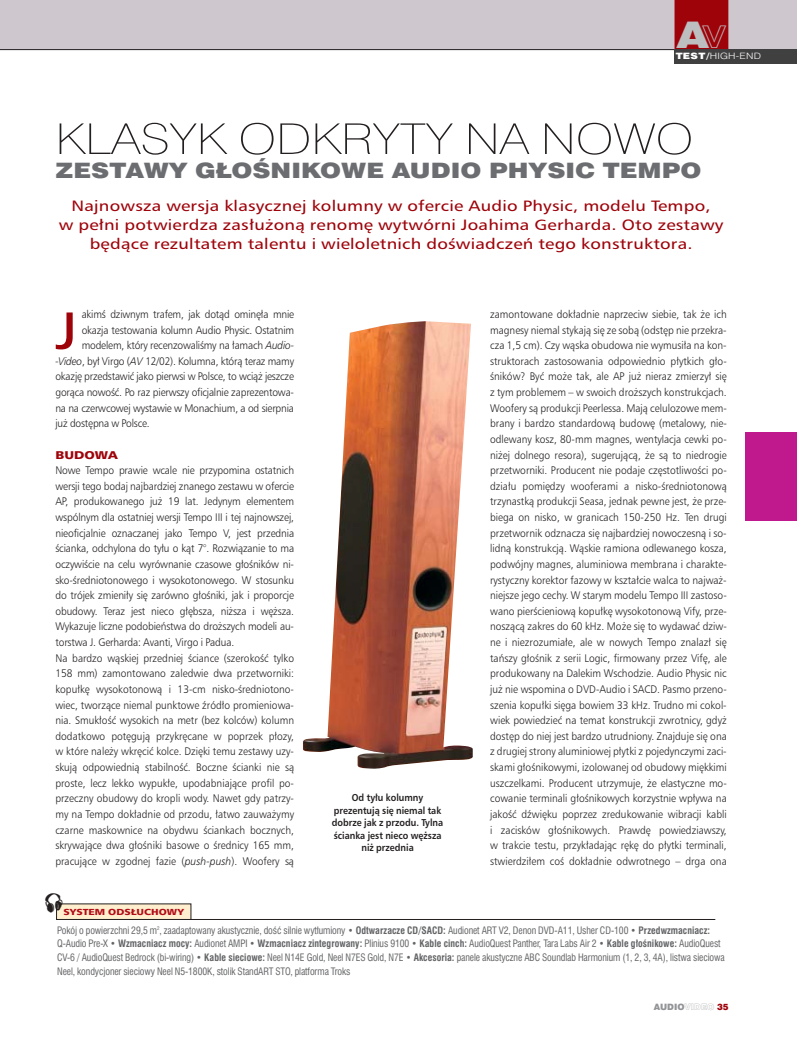
<style>
.page{position:relative;width:797px;height:1045px;background:#fff}
.page>*{position:absolute;margin:0;border:0;box-sizing:border-box;transform-origin:0 0}
.t1{font:52.75px "Humanist Triple Seven PL";color:#9e030a;scale:1.2 1}
.t2{font:100 42.5px "Swiss 721 PL";color:#231f1f;scale:1.2 1}
.t3{font:900 36.75px "Swiss 721 PL";color:#bcbec0;scale:1.21 1}
.t4{font:900 21.25px "Swiss 721 PL";color:#6c6d70;scale:1.2 1}
.t5{font:15px/18.8px "Humanist Triple Seven PL";letter-spacing:.01em;color:#9e030a;text-align:center;scale:1.2 1}
.t6{font:900 11.25px "Humanist Triple Seven PL";color:#9e030a;scale:1.2 1}
.t7{font:300 11px/15.6px "Humanist Triple Seven PL";letter-spacing:-.01em;color:#231f1f;scale:.93 1}
.t8{font:condensed 10px/13.8px "Swiss 721 PL";letter-spacing:-.01em;color:#636466}
.t9{font:700 10px/12.5px "Humanist Triple Seven PL";color:#231f1f;text-align:center;scale:.9 1}
.t10{font:900 8.75px "Humanist Triple Seven PL";color:#b10d16;scale:1.2 1}
.t11{font:300 8.75px "Swiss 721 PL";letter-spacing:.02em;color:#fff;scale:1.2 1}
.t12{font:900 8.75px "Swiss 721 PL";color:#939497}
.s1{font-family:"Swiss 721 PL Bold Outline";font-weight:400;font-size:31.25px}
.s2{font-weight:900}
.s3{font-style:italic}
.s4{font-weight:700}
.s5{font-family:"Swiss 721 PL Black Outline";font-weight:400}
.s6{color:#9e030a}
</style>
<div class="page">
<div style="left:0;top:0;width:796px;height:50px;background:#cec8ce"></div>
<hr style="left:0;top:49px;width:796px;height:1px;background:#231f1f">
<img style="left:303px;top:321px;width:169px;height:448px">
<div style="left:674px;top:0;width:53px;height:50px;background:#9e030a"></div>
<div style="left:674px;top:50px;width:122px;height:14px;background:#404041"></div>
<div style="left:745px;top:432px;width:51px;height:89px;background:#c0198d"></div>
<svg style="left:56px;top:903px;width:659px;height:17px"></svg>
<h3 class="t3" style="left:676px;top:21px;width:43px">A<span class="s1">V</span></h3>
<p class="t11" style="left:675px;top:53px;width:73px"><span class="s2">TEST/</span>HIGH-END</p>
<h2 class="t2" style="left:55px;top:122px;width:533px">KLASYK ODKRYTY NA NOWO</h2>
<h3 class="t4" style="left:55px;top:162px;width:539px">ZESTAWY G¸OÂNIKOWE AUDIO PHYSIC TEMPO</h3>
<h3 class="t5" style="left:59px;top:198px;width:555px">Najnowsza wersja klasycznej kolumny w ofercie Audio Physic, modelu Tempo,<br>w pe∏ni potwierdza zas∏u˝onà renom´ wytwórni Joahima Gerharda. Oto zestawy b´dàce rezultatem talentu i wieloletnich doÊwiadczeƒ tego konstruktora.</h3>
<h1 class="t1" style="left:55px;top:310px;width:20px">J</h1>
<p class="t7" style="left:82px;top:307px;width:230px">akimÊ dziwnym trafem, jak dotàd omin´∏a mnie</p>
<p class="t7" style="left:82px;top:323px;width:230px">okazja testowania kolumn Audio Physic. Ostatnim</p>
<p class="t7" style="left:82px;top:338px;width:230px">modelem, który recenzowaliÊmy na ∏amach <span class="s3">Audio-</span></p>
<p class="t7" style="left:55px;top:354px;width:258px"><span class="s3">-Video</span>, by∏ Virgo (<span class="s3">AV</span> 12/02). Kolumna, którà teraz mamy</p>
<p class="t7" style="left:55px;top:370px;width:258px">okazj´ przedstawiç jako pierwsi w Polsce, to wcià˝ jeszcze</p>
<p class="t7" style="left:55px;top:385px;width:258px">goràca nowoÊç. Po raz pierwszy oficjalnie zaprezentowa-</p>
<p class="t7" style="left:55px;top:401px;width:258px">na na czerwcowej wystawie w Monachium, a od sierpnia</p>
<p class="t7" style="left:55px;top:416px;width:103px">ju˝ dost´pna w Polsce.</p>
<p class="t6" style="left:55px;top:450px;width:53px">BUDOWA</p>
<p class="t7" style="left:55px;top:463px;width:258px">Nowe Tempo prawie wcale nie przypomina ostatnich wersji tego bodaj najbardziej znanego zestawu w ofercie AP, produkowanego ju˝ 19 lat. Jedynym elementem wspólnym dla ostatniej wersji Tempo III i tej najnowszej, nieoficjalnie oznaczanej jako Tempo V, jest przednia Êcianka, odchylona do ty∏u o kàt 7°. Rozwiàzanie to ma oczywiÊcie na celu wyrównanie czasowe g∏oÊników ni&shy;sko-Êredniotonowego i wysokotonowego. W stosunku do trójek zmieni∏y si´ zarówno g∏oÊniki, jak i proporcje obudowy. Teraz jest nieco g∏´bsza, ni˝sza i w´˝sza.<br>Wykazuje liczne podobieƒstwa do dro˝szych modeli au&shy;torstwa J. Gerharda: Avanti, Virgo i Padua.<br>Na bardzo wàskiej przedniej Êciance (szerokoÊç tylko 158 mm) zamontowano zaledwie dwa przetworniki: kopu∏k´ wysokotonowà i 13-cm nisko-Êredniotono&shy;wiec, tworzàce niemal punktowe êród∏o promieniowa&shy;nia. Smuk∏oÊç wysokich na metr (bez kolców) kolumn dodatkowo pot´gujà przykr´cane w poprzek p∏ozy, w które nale˝y wkr´ciç kolce. Dzi´ki temu zestawy uzy&shy;skujà odpowiednià stabilnoÊç. Boczne Êcianki nie sà proste, lecz lekko wypuk∏e, upodabniajàce profil po&shy;przeczny obudowy do kropli wody. Nawet gdy patrzy&shy;my na Tempo dok∏adnie od przodu, ∏atwo zauwa˝ymy czarne maskownice na obydwu Êciankach bocznych, skrywajàce dwa g∏oÊniki basowe o Êrednicy 165 mm, pracujàce w zgodnej fazie (<span class="s3">push-push</span>). Woofery sà</p>
<p class="t10" style="left:63px;top:908px;width:102px">SYSTEM ODS¸UCHOWY</p>
<p class="t9" style="left:332px;top:792px;width:125px">Od ty∏u kolumny prezentujà si´ niemal tak dobrze jak z przodu. Tylna<br>Êcianka jest nieco w´˝sza ni˝ przednia</p>
<p class="t7" style="left:490px;top:307px;width:256px;text-align:justify">zamontowane dok∏adnie naprzeciw siebie, tak ˝e ich magnesy niemal stykajà si´ ze sobà (odst´p nie przekra&shy;cza 1,5 cm). Czy wàska obudowa nie wymusi∏a na kon&shy;struktorach zastosowania odpowiednio p∏ytkich g∏o-Êników? Byç mo˝e tak, ale AP ju˝ nieraz zmierzy∏ si´ z tym problemem – w swoich dro˝szych konstrukcjach.<br>Woofery sà produkcji Peerlessa. Majà celulozowe mem&shy;brany i bardzo standardowà budow´ (metalowy, nie&shy;odlewany kosz, 80-mm magnes, wentylacja cewki po&shy;ni˝ej dolnego resora), sugerujàcà, ˝e sà to niedrogie przetworniki. Producent nie podaje cz´stotliwoÊci po&shy;dzia∏u pomi´dzy wooferami a nisko-Êredniotonowà trzynastkà produkcji Seasa, jednak pewne jest, ˝e prze&shy;biega on nisko, w granicach 150-250 Hz. Ten drugi przetwornik odznacza si´ najbardziej nowoczesnà i so&shy;lidnà konstrukcjà. Wàskie ramiona odlewanego kosza, podwójny magnes, aluminiowa membrana i charakte&shy;rystyczny korektor fazowy w kszta∏cie walca to najwa˝- niejsze jego cechy. W starym modelu Tempo III zastoso&shy;wano pierÊcieniowà kopu∏k´ wysokotonowà Vify, prze&shy;noszàcà zakres do 60 kHz. Mo˝e si´ to wydawaç dziw&shy;ne i niezrozumia∏e, ale w nowych Tempo znalaz∏ si´ taƒszy g∏oÊnik z serii Logic, firmowany przez Vif´, ale produkowany na Dalekim Wschodzie. Audio Physic nic ju˝ nie wspomina o DVD-Audio i SACD. Pasmo przeno&shy;szenia kopu∏ki si´ga bowiem 33 kHz. Trudno mi cokol&shy;wiek powiedzieç na temat konstrukcji zwrotnicy, gdy˝ dost´p do niej jest bardzo utrudniony. Znajduje si´ ona z drugiej strony aluminiowej p∏ytki z pojedynczymi zaci&shy;skami g∏oÊnikowymi, izolowanej od obudowy mi´kkimi uszczelkami. Producent utrzymuje, ˝e elastyczne mo&shy;cowanie terminali g∏oÊnikowych korzystnie wp∏ywa na jakoÊç dêwi´ku poprzez zredukowanie wibracji kabli i zacisków g∏oÊnikowych. Prawd´ powiedziawszy, w trakcie testu, przyk∏adajàc r´k´ do p∏ytki terminali, stwierdzi∏em coÊ dok∏adnie odwrotnego – drga ona</p>
<p class="t8" style="left:57px;top:924px;width:668px">Pokój o powierzchni 29,5 m<sup>2</sup>, zaadaptowany akustycznie, doÊç silnie wyt∏umiony • <span class="s4">Odtwarzacze CD/SACD:</span> Audionet ART V2, Denon DVD-A11, Usher CD-100 • <span class="s4">Przedwzmacniacz:<br></span>Q-Audio Pre-X • <span class="s4">Wzmacniacz mocy:</span> Audionet AMPI • <span class="s4">Wzmacniacz zintegrowany:</span> Plinius 9100 • <span class="s4">Kable cinch:</span> AudioQuest Panther, Tara Labs Air 2 • <span class="s4">Kable g∏oÊnikowe:</span> AudioQuest CV-6 / AudioQuest Bedrock (bi-wiring) • <span class="s4">Kable sieciowe:</span> Neel N14E Gold, Neel N7ES Gold, N7E • <span class="s4">Akcesoria:</span> panele akustyczne ABC Soundlab Harmonium (1, 2, 3, 4A), listwa sieciowa Neel, kondycjoner sieciowy Neel N5-1800K, stolik StandART STO, platforma Troks</p>
<p class="t12" style="left:653px;top:1004px;width:76px">AUDIO<span class="s5">VIDEO</span> <span class="s6">35</span></p>
</div>
